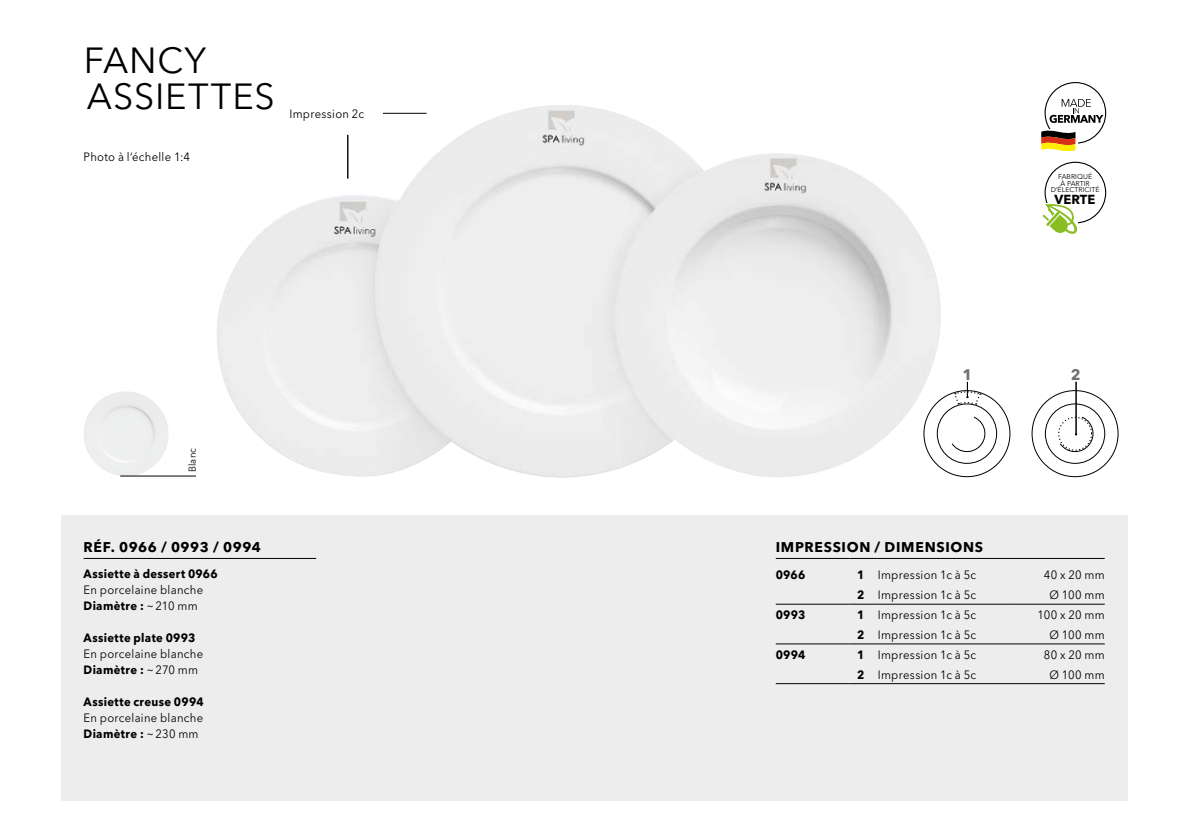
<style>
.page{position:relative;width:1191px;height:840px;background:#fff}
.page>*{position:absolute;margin:0;border:0;box-sizing:border-box;transform-origin:0 0}
.t1{font:36px/36px "Avenir Next W1 G";letter-spacing:.025em;color:#000}
.t2{font:700 15.2px "Avenir Next W1 G";color:#706f6f}
.t3{font:700 14px "Avenir Next W1 G";letter-spacing:.05em;color:#000}
.t4{font:700 13px "Avenir Next W1 G";color:#000}
.t5{font:12px/16px "Avenir Next W1 G";letter-spacing:.025em;color:#000;scale:.94 1}
.t6{font:700 12px "Avenir Next W1 G";letter-spacing:.03em;color:#000;scale:.94 1}
.t7{font:10px "Avenir Next W1 G";letter-spacing:.025em;color:#000;scale:.94 1}
.t8{font:7px "Avenir Next W1 G";color:#000}
.s1{font-weight:700}
</style>
<div class="page">
<svg style="left:1041px;top:82px;width:65px;height:69px"></svg>
<div style="left:84px;top:391px;width:85px;height:85px;background:#edeeee;border-radius:43px"></div>
<hr style="left:120px;top:475px;width:76px;height:1px;background:#000">
<img style="left:217px;top:105px;width:730px;height:373px">
<div style="left:61px;top:515px;width:1066px;height:285px;background:#ededed"></div>
<div style="left:937px;top:403px;width:60px;height:60px;border:1px solid #000;border-radius:50%"></div>
<svg style="left:951px;top:416px;width:34px;height:36px"></svg>
<svg style="left:953px;top:382px;width:28px;height:22px"></svg>
<div style="left:1045px;top:403px;width:60px;height:60px;border:1px solid #000;border-radius:50%"></div>
<div style="left:1058px;top:416px;width:34px;height:34px;border:1px dashed #000;border-radius:50%"></div>
<svg style="left:1059px;top:416px;width:34px;height:36px"></svg>
<hr style="left:1075px;top:381px;width:1px;height:53px;background:#000">
<hr style="left:84px;top:557px;width:232px;height:1px;background:#000">
<svg style="left:1042px;top:162px;width:64px;height:72px"></svg>
<hr style="left:775px;top:557px;width:74px;height:1px;background:#000">
<svg style="left:849px;top:557px;width:29px;height:1px"></svg>
<hr style="left:878px;top:557px;width:136px;height:1px;background:#000">
<hr style="left:1014px;top:557px;width:90px;height:1px;background:#000">
<hr style="left:775px;top:643px;width:74px;height:1px;background:#000">
<svg style="left:849px;top:643px;width:29px;height:1px"></svg>
<hr style="left:878px;top:643px;width:136px;height:1px;background:#000">
<hr style="left:1014px;top:643px;width:90px;height:1px;background:#000">
<hr style="left:775px;top:603px;width:74px;height:1px;background:#000">
<svg style="left:849px;top:603px;width:29px;height:1px"></svg>
<hr style="left:878px;top:603px;width:136px;height:1px;background:#000">
<hr style="left:1014px;top:603px;width:90px;height:1px;background:#000">
<hr style="left:775px;top:683px;width:74px;height:1px;background:#000">
<svg style="left:849px;top:683px;width:29px;height:1px"></svg>
<hr style="left:878px;top:683px;width:136px;height:1px;background:#000">
<hr style="left:1014px;top:683px;width:90px;height:1px;background:#000">
<hr style="left:383px;top:113px;width:43px;height:1px;background:#000">
<hr style="left:347px;top:135px;width:1px;height:43px;background:#000">
<h1 class="t1" style="left:84px;top:43px;width:193px">FANCY<br>ASSIETTES</h1>
<p class="t5" style="left:84px;top:149px;width:115px">Photo à l‘échelle 1:4</p>
<p class="t5" style="left:289px;top:105px;width:81px">Impression 2c</p>
<p class="t7" style="left:186px;top:472px;width:28px;rotate:-90deg">Blanc</p>
<p class="t3" style="left:84px;top:538px;width:179px">RÉF. 0966 / 0993 / 0994</p>
<p class="t6" style="left:84px;top:566px;width:144px">Assiette à dessert 0966</p>
<p class="t5" style="left:84px;top:581px;width:129px">En porcelaine blanche<br><span class="s1">Diamètre :</span> ~210 mm</p>
<p class="t6" style="left:84px;top:630px;width:121px">Assiette plate 0993</p>
<p class="t5" style="left:84px;top:645px;width:129px">En porcelaine blanche<br><span class="s1">Diamètre :</span> ~270 mm</p>
<p class="t6" style="left:84px;top:694px;width:129px">Assiette creuse 0994</p>
<p class="t5" style="left:84px;top:709px;width:129px">En porcelaine blanche<br><span class="s1">Diamètre :</span> ~230 mm</p>
<p class="t8" style="left:1058px;top:172px;width:35px">FABRIQUÉ</p>
<p class="t8" style="left:1060px;top:179px;width:31px">À PARTIR</p>
<p class="t8" style="left:1050px;top:186px;width:50px">D‘ÉLECTRICITÉ</p>
<p class="t4" style="left:1054px;top:191px;width:42px">VERTE</p>
<p class="t2" style="left:940px;top:365px;width:33px">1 1</p>
<p class="t2" style="left:1070px;top:365px;width:33px">2 2</p>
<p class="t3" style="left:775px;top:538px;width:209px">IMPRESSION / DIMENSIONS</p>
<p class="t6" style="left:775px;top:567px;width:33px">0966</p>
<p class="t5" style="left:857px;top:566px;width:128px"><span class="s1">1</span> Impression 1c à 5c</p>
<p class="t5" style="left:1044px;top:566px;width:66px">40 x 20 mm</p>
<p class="t5" style="left:857px;top:586px;width:128px"><span class="s1">2</span> Impression 1c à 5c</p>
<p class="t5" style="left:1049px;top:586px;width:60px">Ø 100 mm</p>
<p class="t6" style="left:775px;top:607px;width:33px">0993</p>
<p class="t5" style="left:857px;top:606px;width:128px"><span class="s1">1</span> Impression 1c à 5c</p>
<p class="t5" style="left:1037px;top:606px;width:73px">100 x 20 mm</p>
<p class="t5" style="left:857px;top:626px;width:128px"><span class="s1">2</span> Impression 1c à 5c</p>
<p class="t5" style="left:1049px;top:626px;width:60px">Ø 100 mm</p>
<p class="t6" style="left:775px;top:646px;width:33px">0994</p>
<p class="t5" style="left:857px;top:646px;width:128px"><span class="s1">1</span> Impression 1c à 5c</p>
<p class="t5" style="left:1044px;top:646px;width:66px">80 x 20 mm</p>
<p class="t5" style="left:857px;top:666px;width:128px"><span class="s1">2</span> Impression 1c à 5c</p>
<p class="t5" style="left:1049px;top:666px;width:60px">Ø 100 mm</p>
</div>
